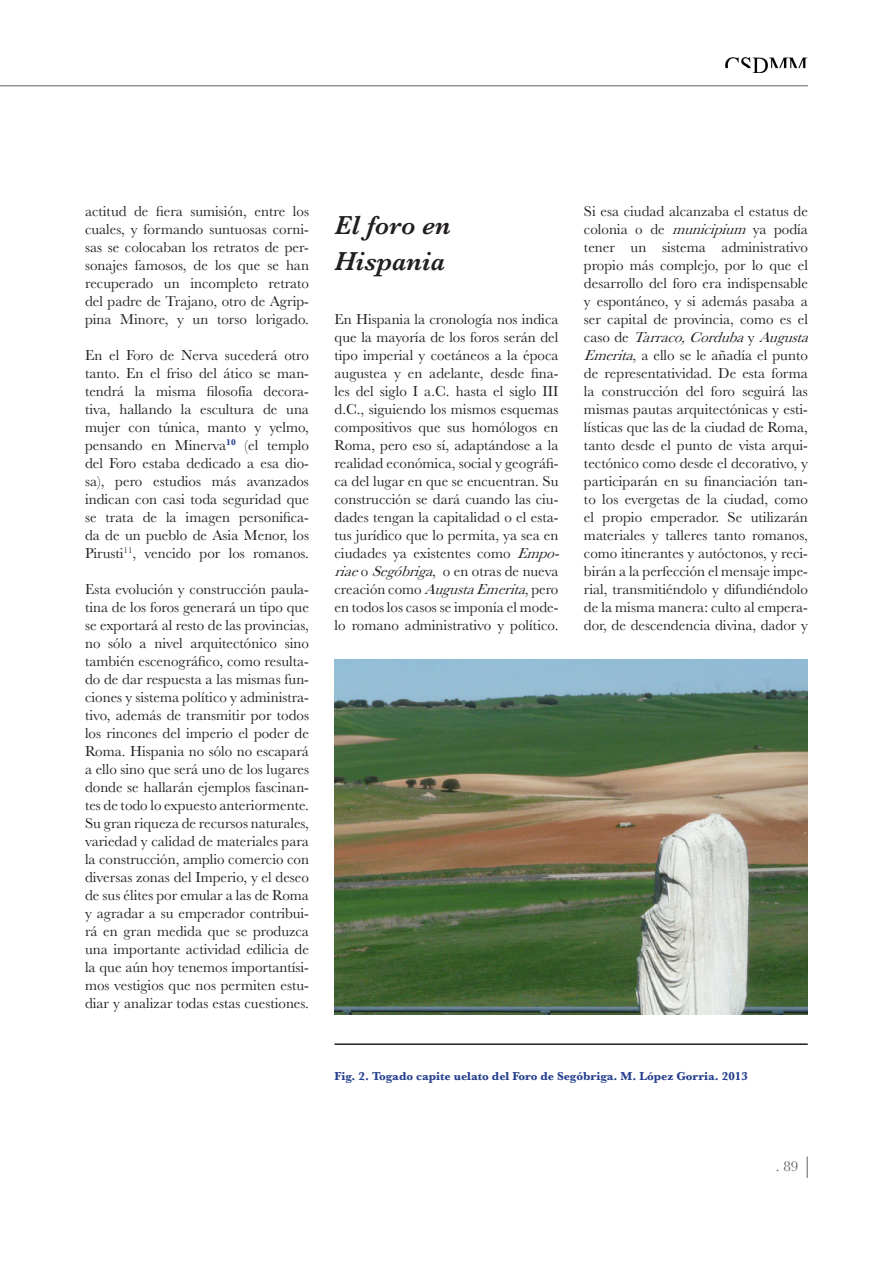
<style>
.page{position:relative;width:893px;height:1263px;background:#fff}
.page>*{position:absolute;margin:0;border:0;box-sizing:border-box;transform-origin:0 0}
.subtitulos{font:italic 600 27px "Baskerville";color:#231f20}
.texto_columna_z{font:15px/18px "Baskerville";color:#231f20;text-align:justify}
.t1{font:15px "Baskerville";color:#636366}
.subtitulos-2{font:700 12px "Baskerville";color:#253f8e}
.s1{font-style:italic}
</style>
<div class="page">
<hr style="left:0;top:85px;width:808px;height:1px;background:#636366">
<svg style="left:807px;top:1156px;width:1px;height:22px"></svg>
<img style="left:334px;top:660px;width:474px;height:354px">
<hr style="left:334px;top:1043px;width:474px;height:2px;background:#231f20">
<img style="left:725px;top:57px;width:83px;height:15px">
<p class="texto_columna_z" style="left:85px;top:202px;width:225px">actitud de fiera sumisión, entre los cuales, y formando suntuosas corni&shy;sas se colocaban los retratos de per&shy;sonajes famosos, de los que se han recuperado un incompleto retrato del padre de Trajano, otro de Agrip&shy;pina Minore, y un torso lorigado.</p>
<p class="texto_columna_z" style="left:85px;top:346px;width:225px">En el Foro de Nerva sucederá otro tanto. En el friso del ático se man&shy;tendrá la misma filosofía decora&shy;tiva, hallando la escultura de una mujer con túnica, manto y yelmo, pensando en Minerva<sup>10</sup> (el templo del Foro estaba dedicado a esa dio&shy;sa), pero estudios más avanzados indican con casi toda seguridad que se trata de la imagen personifica&shy;da de un pueblo de Asia Menor, los Pirusti<sup>11</sup>, vencido por los romanos.</p>
<p class="texto_columna_z" style="left:85px;top:580px;width:225px">Esta evolución y construcción paula&shy;tina de los foros generará un tipo que se exportará al resto de las provincias, no sólo a nivel arquitectónico sino también escenográfico, como resulta&shy;do de dar respuesta a las mismas fun&shy;ciones y sistema político y administra&shy;tivo, además de transmitir por todos los rincones del imperio el poder de Roma. Hispania no sólo no escapará a ello sino que será uno de los lugares donde se hallarán ejemplos fascinan&shy;tes de todo lo expuesto anteriormente.<br>Su gran riqueza de recursos naturales, variedad y calidad de materiales para la construcción, amplio comercio con diversas zonas del Imperio, y el deseo de sus élites por emular a las de Roma y agradar a su emperador contribui&shy;rá en gran medida que se produzca una importante actividad edilicia de la que aún hoy tenemos importantísi&shy;mos vestigios que nos permiten estu&shy;diar y analizar todas estas cuestiones.</p>
<p class="subtitulos" style="left:334px;top:207px;width:118px">El foro en</p>
<p class="subtitulos" style="left:334px;top:243px;width:112px">Hispania</p>
<p class="texto_columna_z" style="left:334px;top:310px;width:233px;text-align:left">En Hispania la cronología nos indica que la mayoría de los foros serán del tipo imperial y coetáneos a la época augustea y en adelante, desde fina&shy;les del siglo I a.C. hasta el siglo III d.C., siguiendo los mismos esquemas compositivos que sus homólogos en Roma, pero eso sí, adaptándose a la realidad económica, social y geográfi&shy;ca del lugar en que se encuentran. Su construcción se dará cuando las ciu&shy;dades tengan la capitalidad o el esta&shy;tus jurídico que lo permita, ya sea en ciudades ya existentes como <span class="s1">Empo&shy;riae</span>o <span class="s1">Segóbriga</span>, o e n o t r a s d e n u e v a c r e a c i ó n c o m o <span class="s1">AugustaEmerita</span>, p e r o en todos los casos se imponía el mode&shy;lo romano administrativo y político.</p>
<p class="texto_columna_z" style="left:584px;top:202px;width:233px;text-align:left">Si esa ciudad alcanzaba el estatus de colonia o de <span class="s1">municipium</span>ya podía tener un sistema administrativo propio más complejo, por lo que el desarrollo del foro era indispensable y espontáneo, y si además pasaba a ser capital de provincia, como es el c a s o d e <span class="s1">Tarraco,Corduba</span>y <span class="s1">Augusta Emerita</span>, a ello se le añadía el punto de representatividad. De esta forma la construcción del foro seguirá las mismas pautas arquitectónicas y esti&shy;lísticas que las de la ciudad de Roma, tanto desde el punto de vista arqui&shy;tectónico como desde el decorativo, y participarán en su financiación tan&shy;to los evergetas de la ciudad, como el propio emperador. Se utilizarán materiales y talleres tanto romanos, como itinerantes y autóctonos, y reci&shy;birán a la perfección el mensaje impe&shy;rial, transmitiéndolo y difundiéndolo de la misma manera: culto al empera&shy;dor, de descendencia divina, dador y</p>
<p class="subtitulos-2" style="left:334px;top:1068px;width:415px">Fig. 2. Togado capite uelato del Foro de Segóbriga. M. López Gorria. 2013</p>
<p class="t1" style="left:776px;top:1156px;width:24px">. 89</p>
</div>
